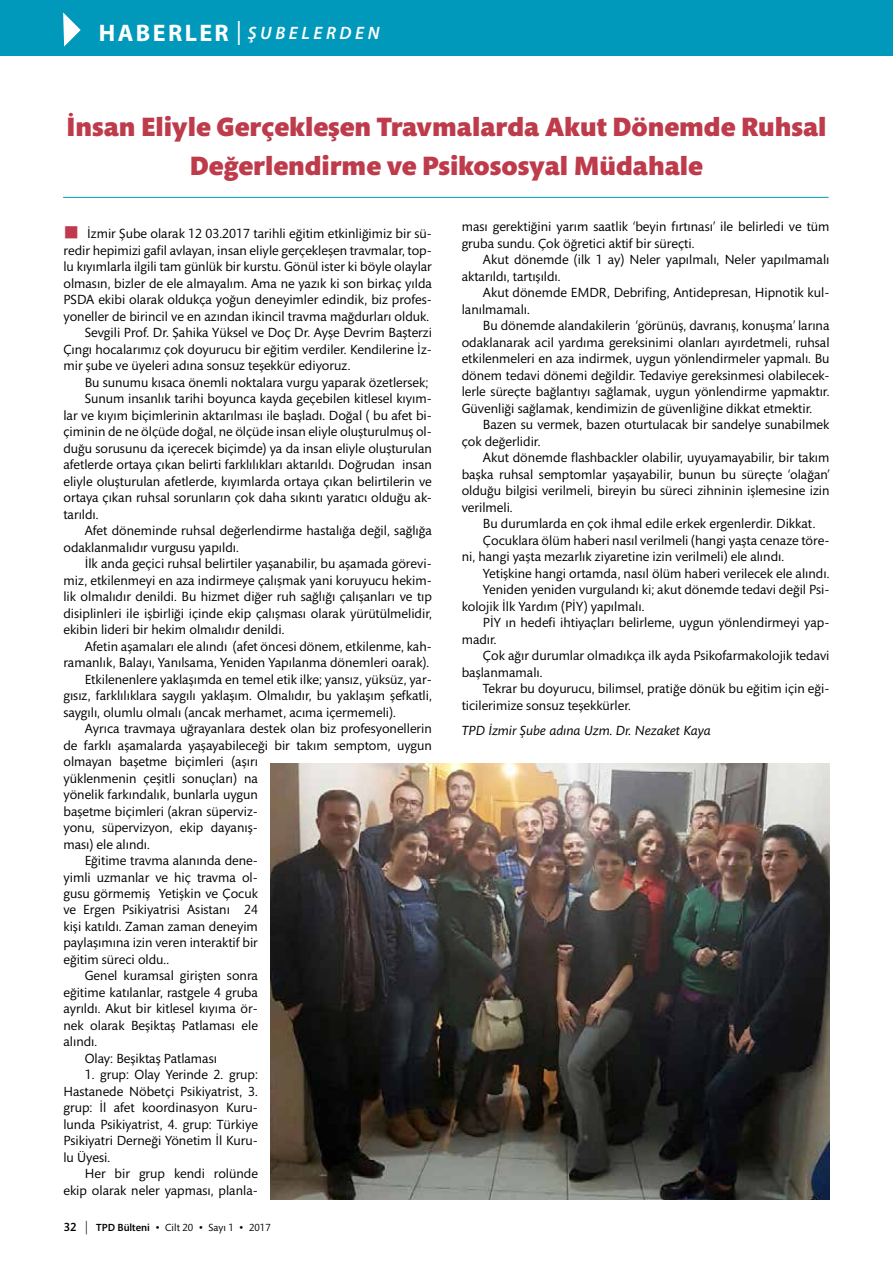
<style>
.page{position:relative;width:893px;height:1263px;background:#fff}
.page>*{position:absolute;margin:0;border:0;box-sizing:border-box;transform-origin:0 0}
.t1{font:900 27px/39px "Mundo Sans Std";color:#be3b4b;text-align:center}
.t2{font:italic 600 18px "Myriad Pro";letter-spacing:.2em;color:#fff}
.t3{font:13.5px/16.5px "Mundo Sans Std";color:#000}
.t4{font:italic 13.5px "Mundo Sans Std";color:#000}
.t5{font:10.5px "Mundo Sans Std";color:#000}
.s1{font-weight:700;font-style:normal;font-size:24px}
.s2{font-weight:400;font-style:normal;font-size:24px}
.s3{color:#be3b4b}
.s4{font-weight:500;font-size:12px}
.s5{font-family:"Copperplate";font-weight:300;font-size:13.5px}
.s6{font-weight:500}
.s7{font-size:13.5px}
</style>
<div class="page">
<div style="left:0;top:0;width:893px;height:55px;background:#09b"></div>
<svg style="left:63px;top:12px;width:18px;height:35px"></svg>
<img style="left:271px;top:763px;width:558px;height:436px">
<hr style="left:63px;top:197px;width:765px;height:1px;background:#09b">
<h2 class="t2" style="left:99px;top:22px;width:282px"><span class="s1">HABERLER</span> <span class="s2">|</span> ŞUBELERDEN</h2>
<h1 class="t1" style="left:66px;top:108px;width:762px">İnsan Eliyle Gerçekleşen Travmalarda Akut Dönemde Ruhsal<br>Değerlendirme ve Psikososyal Müdahale</h1>
<p class="t3" style="left:63px;top:226px;width:370px"><span class="s3">■</span> İzmir Şube olarak 12 03.2017 tarihli eğitim etkinliğimiz bir sü-</p>
<p class="t3" style="left:63px;top:242px;width:370px">redir hepimizi gafil avlayan, insan eliyle gerçekleşen travmalar, top-</p>
<p class="t3" style="left:63px;top:259px;width:370px">lu kıyımlarla ilgili tam günlük bir kurstu. Gönül ister ki böyle olaylar</p>
<p class="t3" style="left:63px;top:275px;width:370px">olmasın, bizler de ele almayalım. Ama ne yazık ki son birkaç yılda</p>
<p class="t3" style="left:63px;top:292px;width:370px">PSDA ekibi olarak oldukça yoğun deneyimler edindik, biz profes-</p>
<p class="t3" style="left:63px;top:308px;width:367px">yoneller de birincil ve en azından ikincil travma mağdurları olduk.</p>
<p class="t3" style="left:85px;top:325px;width:349px">Sevgili Prof. Dr. Şahika Yüksel ve Doç Dr. Ayşe Devrim Başterzi</p>
<p class="t3" style="left:63px;top:341px;width:370px">Çıngı hocalarımız çok doyurucu bir eğitim verdiler. Kendilerine İz-</p>
<p class="t3" style="left:63px;top:358px;width:289px">mir şube ve üyeleri adına sonsuz teşekkür ediyoruz.</p>
<p class="t3" style="left:85px;top:374px;width:345px">Bu sunumu kısaca önemli noktalara vurgu yaparak özetlersek;</p>
<p class="t3" style="left:85px;top:391px;width:349px">Sunum insanlık tarihi boyunca kayda geçebilen kitlesel kıyım-</p>
<p class="t3" style="left:63px;top:407px;width:370px">lar ve kıyım biçimlerinin aktarılması ile başladı. Doğal ( bu afet bi-</p>
<p class="t3" style="left:63px;top:424px;width:370px">çiminin de ne ölçüde doğal, ne ölçüde insan eliyle oluşturulmuş ol-</p>
<p class="t3" style="left:63px;top:440px;width:370px">duğu sorusunu da içerecek biçimde) ya da insan eliyle oluşturulan</p>
<p class="t3" style="left:63px;top:457px;width:370px">afetlerde ortaya çıkan belirti farklılıkları aktarıldı. Doğrudan insan</p>
<p class="t3" style="left:63px;top:473px;width:370px">eliyle oluşturulan afetlerde, kıyımlarda ortaya çıkan belirtilerin ve</p>
<p class="t3" style="left:63px;top:490px;width:370px">ortaya çıkan ruhsal sorunların çok daha sıkıntı yaratıcı olduğu ak-</p>
<p class="t3" style="left:63px;top:506px;width:37px">tarıldı.</p>
<p class="t3" style="left:85px;top:523px;width:349px">Afet döneminde ruhsal değerlendirme hastalığa değil, sağlığa</p>
<p class="t3" style="left:63px;top:539px;width:177px">odaklanmalıdır vurgusu yapıldı.</p>
<p class="t3" style="left:85px;top:556px;width:349px">İlk anda geçici ruhsal belirtiler yaşanabilir, bu aşamada görevi-</p>
<p class="t3" style="left:63px;top:572px;width:370px">miz, etkilenmeyi en aza indirmeye çalışmak yani koruyucu hekim-</p>
<p class="t3" style="left:63px;top:589px;width:370px">lik olmalıdır denildi. Bu hizmet diğer ruh sağlığı çalışanları ve tıp</p>
<p class="t3" style="left:63px;top:605px;width:370px">disiplinleri ile işbirliği içinde ekip çalışması olarak yürütülmelidir,</p>
<p class="t3" style="left:63px;top:622px;width:223px">ekibin lideri bir hekim olmalıdır denildi.</p>
<p class="t3" style="left:85px;top:638px;width:349px">Afetin aşamaları ele alındı (afet öncesi dönem, etkilenme, kah-</p>
<p class="t3" style="left:63px;top:655px;width:367px">ramanlık, Balayı, Yanılsama, Yeniden Yapılanma dönemleri oarak).</p>
<p class="t3" style="left:85px;top:671px;width:349px">Etkilenenlere yaklaşımda en temel etik ilke; yansız, yüksüz, yar-</p>
<p class="t3" style="left:63px;top:688px;width:370px">gısız, farklılıklara saygılı yaklaşım. Olmalıdır, bu yaklaşım şefkatli,</p>
<p class="t3" style="left:63px;top:704px;width:334px">saygılı, olumlu olmalı (ancak merhamet, acıma içermemeli).</p>
<p class="t3" style="left:85px;top:721px;width:349px">Ayrıca travmaya uğrayanlara destek olan biz profesyonellerin</p>
<p class="t3" style="left:63px;top:737px;width:370px">de farklı aşamalarda yaşayabileceği bir takım semptom, uygun</p>
<p class="t3" style="left:63px;top:754px;width:196px">olmayan başetme biçimleri (aşırı</p>
<p class="t3" style="left:63px;top:770px;width:196px">yüklenmenin çeşitli sonuçları) na</p>
<p class="t3" style="left:63px;top:786px;width:196px">yönelik farkındalık, bunlarla uygun</p>
<p class="t3" style="left:63px;top:803px;width:196px">başetme biçimleri (akran süperviz-</p>
<p class="t3" style="left:63px;top:819px;width:196px">yonu, süpervizyon, ekip dayanış-</p>
<p class="t3" style="left:63px;top:836px;width:88px">ması) ele alındı.</p>
<p class="t3" style="left:85px;top:852px;width:175px">Eğitime travma alanında dene-</p>
<p class="t3" style="left:63px;top:869px;width:196px">yimli uzmanlar ve hiç travma ol-</p>
<p class="t3" style="left:63px;top:885px;width:196px">gusu görmemiş Yetişkin ve Çocuk</p>
<p class="t3" style="left:63px;top:902px;width:196px">ve Ergen Psikiyatrisi Asistanı 24</p>
<p class="t3" style="left:63px;top:918px;width:196px">kişi katıldı. Zaman zaman deneyim</p>
<p class="t3" style="left:63px;top:935px;width:196px">paylaşımına izin veren interaktif bir</p>
<p class="t3" style="left:63px;top:951px;width:107px">eğitim süreci oldu..</p>
<p class="t3" style="left:85px;top:968px;width:175px">Genel kuramsal girişten sonra</p>
<p class="t3" style="left:63px;top:984px;width:196px">eğitime katılanlar, rastgele 4 gruba</p>
<p class="t3" style="left:63px;top:1001px;width:196px">ayrıldı. Akut bir kitlesel kıyıma ör-</p>
<p class="t3" style="left:63px;top:1017px;width:196px">nek olarak Beşiktaş Patlaması ele</p>
<p class="t3" style="left:63px;top:1034px;width:35px">alındı.</p>
<p class="t3" style="left:85px;top:1050px;width:134px">Olay: Beşiktaş Patlaması</p>
<p class="t3" style="left:63px;top:1067px;width:196px;text-align:justify;text-indent:21px">1. grup: Olay Yerinde 2. grup:<br>Hastanede Nöbetçi Psikiyatrist, 3. grup: İl afet koordinasyon Kuru&shy;lunda Psikiyatrist, 4. grup: Türkiye Psikiyatri Derneği Yönetim İl Kuru&shy;lu Üyesi.</p>
<p class="t3" style="left:63px;top:1166px;width:196px;text-align:right">Her bir grup kendi rolünde ekip olarak neler yapması, planla-</p>
<p class="t5" style="left:64px;top:1222px;width:208px"><span class="s4">32</span> <span class="s5">|</span> <span class="s6">TPD Bülteni</span> <span class="s7">•</span> Cilt 20 <span class="s7">•</span> Sayı 1 <span class="s7">•</span> 2017</p>
<p class="t3" style="left:462px;top:219px;width:369px">ması gerektiğini yarım saatlik ‘beyin fırtınası’ ile belirledi ve tüm gruba sundu. Çok öğretici aktif bir süreçti.</p>
<p class="t3" style="left:462px;top:252px;width:369px;text-indent:21px">Akut dönemde (ilk 1 ay) Neler yapılmalı, Neler yapılmamalı aktarıldı, tartışıldı.</p>
<p class="t3" style="left:462px;top:285px;width:369px;text-indent:21px">Akut dönemde EMDR, Debrifing, Antidepresan, Hipnotik kul&shy;lanılmamalı.</p>
<p class="t3" style="left:462px;top:318px;width:369px;text-align:justify;text-indent:21px">Bu dönemde alandakilerin ‘görünüş, davranış, konuşma’ larına odaklanarak acil yardıma gereksinimi olanları ayırdetmeli, ruhsal etkilenmeleri en aza indirmek, uygun yönlendirmeler yapmalı. Bu dönem tedavi dönemi değildir. Tedaviye gereksinmesi olabilecek&shy;lerle süreçte bağlantıyı sağlamak, uygun yönlendirme yapmaktır.<br>Güvenliği sağlamak, kendimizin de güvenliğine dikkat etmektir.</p>
<p class="t3" style="left:462px;top:417px;width:369px;text-indent:21px">Bazen su vermek, bazen oturtulacak bir sandelye sunabilmek çok değerlidir.</p>
<p class="t3" style="left:462px;top:450px;width:369px;text-align:justify;text-indent:21px">Akut dönemde flashbackler olabilir, uyuyamayabilir, bir takım başka ruhsal semptomlar yaşayabilir, bunun bu süreçte ‘olağan’ olduğu bilgisi verilmeli, bireyin bu süreci zihninin işlemesine izin verilmeli.</p>
<p class="t3" style="left:483px;top:516px;width:334px">Bu durumlarda en çok ihmal edile erkek ergenlerdir. Dikkat.</p>
<p class="t3" style="left:483px;top:532px;width:348px">Çocuklara ölüm haberi nasıl verilmeli (hangi yaşta cenaze töre-</p>
<p class="t3" style="left:462px;top:549px;width:324px">ni, hangi yaşta mezarlık ziyaretine izin verilmeli) ele alındı.</p>
<p class="t3" style="left:483px;top:565px;width:348px">Yetişkine hangi ortamda, nasıl ölüm haberi verilecek ele alındı.</p>
<p class="t3" style="left:483px;top:582px;width:348px">Yeniden yeniden vurgulandı ki; akut dönemde tedavi değil Psi-</p>
<p class="t3" style="left:462px;top:598px;width:184px">kolojik İlk Yardım (PİY) yapılmalı.</p>
<p class="t3" style="left:483px;top:615px;width:348px">PİY ın hedefi ihtiyaçları belirleme, uygun yönlendirmeyi yap-</p>
<p class="t3" style="left:462px;top:631px;width:37px">madır.</p>
<p class="t3" style="left:483px;top:648px;width:348px">Çok ağır durumlar olmadıkça ilk ayda Psikofarmakolojik tedavi</p>
<p class="t3" style="left:462px;top:664px;width:82px">başlanmamalı.</p>
<p class="t3" style="left:483px;top:681px;width:348px">Tekrar bu doyurucu, bilimsel, pratiğe dönük bu eğitim için eği-</p>
<p class="t3" style="left:462px;top:697px;width:171px">ticilerimize sonsuz teşekkürler.</p>
<p class="t4" style="left:462px;top:723px;width:251px">TPD İzmir Şube adına Uzm. Dr. Nezaket Kaya</p>
</div>
